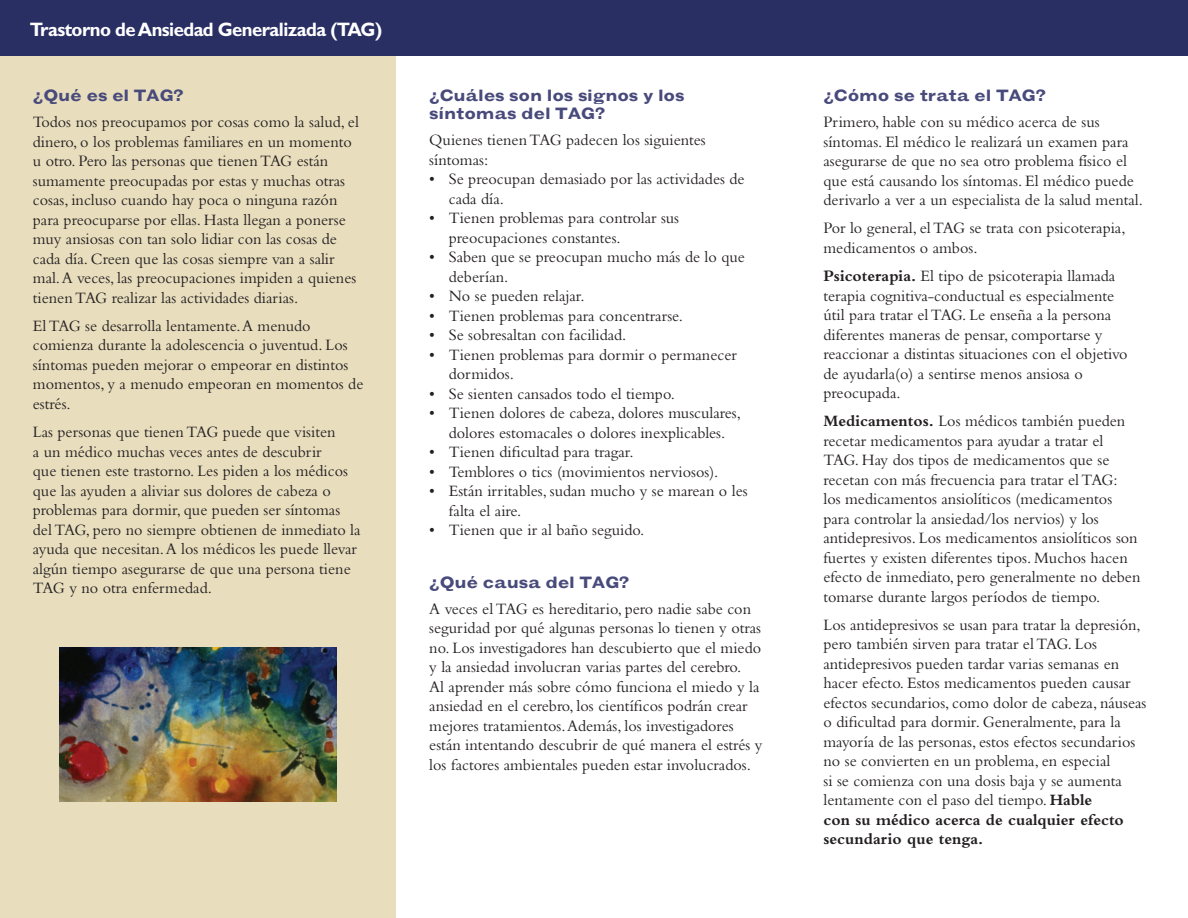
<style>
.page{position:relative;width:1188px;height:918px;background:#fff}
.page>*{position:absolute;margin:0;border:0;box-sizing:border-box;transform-origin:0 0}
.t1{font:700 19.5px "Gill Sans Std";letter-spacing:-.03em;color:#fff;scale:.95 1}
.t2{font:16.5px/19.5px "Bembo Std";color:#231f20}
.t3{font:700 expanded 16.5px/18px "Grotesque";letter-spacing:-.01em;color:#484a7b}
.s1{font-weight:700}
</style>
<div class="page">
<div style="left:0;top:50px;width:396px;height:868px;background:#e8ddbd"></div>
<div style="left:0;top:0;width:1188px;height:56px;background:#292e63"></div>
<img style="left:60px;top:648px;width:277px;height:154px">
<h1 class="t1" style="left:30px;top:18px;width:372px">Trastorno de Ansiedad Generalizada (TAG)</h1>
<h2 class="t3" style="left:33px;top:86px;width:153px">¿Qué es el TAG?</h2>
<p class="t2" style="left:33px;top:112px;width:328px">Todos nos preocupamos por cosas como la salud, el dinero, o los problemas familiares en un momento u otro. Pero las personas que tienen TAG están sumamente preocupadas por estas y muchas otras cosas, incluso cuando hay poca o ninguna razón para preocuparse por ellas. Hasta llegan a ponerse muy ansiosas con tan solo lidiar con las cosas de cada día. Creen que las cosas siempre van a salir mal.A veces, las preocupaciones impiden a quienes tienen TAG realizar las actividades diarias.</p>
<p class="t2" style="left:33px;top:316px;width:332px">El TAG se desarrolla lentamente.A menudo comienza durante la adolescencia o juventud. Los síntomas pueden mejorar o empeorar en distintos momentos, y a menudo empeoran en momentos de estrés.</p>
<p class="t2" style="left:33px;top:422px;width:329px">Las personas que tienen TAG puede que visiten<br>a un médico muchas veces antes de descubrir<br>que tienen este trastorno. Les piden a los médicos que las ayuden a aliviar sus dolores de cabeza o problemas para dormir, que pueden ser síntomas del TAG, pero no siempre obtienen de inmediato la ayuda que necesitan.A los médicos les puede llevar algún tiempo asegurarse de que una persona tiene TAG y no otra enfermedad.</p>
<h2 class="t3" style="left:429px;top:86px;width:257px">¿Cuáles son los signos y los síntomas del TAG?</h2>
<p class="t2" style="left:429px;top:130px;width:278px">Quienes tienen TAG padecen los siguientes síntomas:</p>
<p class="t2" style="left:449px;top:169px;width:297px">Se preocupan demasiado por las actividades de cada día.</p>
<p class="t2" style="left:449px;top:208px;width:232px">Tienen problemas para controlar sus preocupaciones constantes.</p>
<p class="t2" style="left:449px;top:247px;width:298px">Saben que se preocupan mucho más de lo que deberían.</p>
<p class="t2" style="left:449px;top:286px;width:138px">No se pueden relajar.</p>
<p class="t2" style="left:449px;top:306px;width:236px">Tienen problemas para concentrarse.</p>
<p class="t2" style="left:449px;top:325px;width:179px">Se sobresaltan con facilidad.</p>
<p class="t2" style="left:449px;top:345px;width:290px">Tienen problemas para dormir o permanecer dormidos.</p>
<p class="t2" style="left:449px;top:384px;width:228px">Se sienten cansados todo el tiempo.</p>
<p class="t2" style="left:449px;top:403px;width:294px">Tienen dolores de cabeza, dolores musculares, dolores estomacales o dolores inexplicables.</p>
<p class="t2" style="left:449px;top:442px;width:187px">Tienen dificultad para tragar.</p>
<p class="t2" style="left:449px;top:462px;width:271px">Temblores o tics (movimientos nerviosos).</p>
<p class="t2" style="left:449px;top:481px;width:300px">Están irritables, sudan mucho y se marean o les falta el aire.</p>
<p class="t2" style="left:449px;top:520px;width:197px">Tienen que ir al baño seguido.</p>
<h2 class="t3" style="left:429px;top:573px;width:202px">¿Qué causa del TAG?</h2>
<p class="t2" style="left:429px;top:599px;width:335px">A veces el TAG es hereditario, pero nadie sabe con seguridad por qué algunas personas lo tienen y otras no. Los investigadores han descubierto que el miedo y la ansiedad involucran varias partes del cerebro.<br>Al aprender más sobre cómo funciona el miedo y la ansiedad en el cerebro, los científicos podrán crear mejores tratamientos.Además, los investigadores están intentando descubrir de qué manera el estrés y los factores ambientales pueden estar involucrados.</p>
<p class="t2" style="left:429px;top:169px;width:7px">•</p>
<p class="t2" style="left:429px;top:208px;width:7px">•</p>
<p class="t2" style="left:429px;top:247px;width:7px">•</p>
<p class="t2" style="left:429px;top:286px;width:7px;text-align:justify">• • • •</p>
<p class="t2" style="left:429px;top:384px;width:7px">• •</p>
<p class="t2" style="left:429px;top:442px;width:7px;text-align:justify">• • •</p>
<p class="t2" style="left:429px;top:520px;width:7px">•</p>
<h2 class="t3" style="left:824px;top:86px;width:224px">¿Cómo se trata el TAG?</h2>
<p class="t2" style="left:824px;top:112px;width:321px">Primero, hable con su médico acerca de sus síntomas. El médico le realizará un examen para asegurarse de que no sea otro problema físico el que está causando los síntomas. El médico puede derivarlo a ver a un especialista de la salud mental.</p>
<p class="t2" style="left:824px;top:218px;width:304px">Por lo general, el TAG se trata con psicoterapia, medicamentos o ambos.</p>
<p class="t2" style="left:824px;top:266px;width:306px"><span class="s1">Psicoterapia.</span> El tipo de psicoterapia llamada terapia cognitiva-conductual es especialmente útil para tratar el TAG. Le enseña a la persona diferentes maneras de pensar, comportarse y reaccionar a distintas situaciones con el objetivo de ayudarla(o) a sentirse menos ansiosa o preocupada.</p>
<p class="t2" style="left:823px;top:411px;width:318px"><span class="s1">Medicamentos.</span> Los médicos también pueden recetar medicamentos para ayudar a tratar el TAG. Hay dos tipos de medicamentos que se recetan con más frecuencia para tratar el TAG:<br>los medicamentos ansiolíticos (medicamentos para controlar la ansiedad/los nervios) y los antidepresivos. Los medicamentos ansiolíticos son fuertes y existen diferentes tipos. Muchos hacen efecto de inmediato, pero generalmente no deben tomarse durante largos períodos de tiempo.</p>
<p class="t2" style="left:823px;top:615px;width:325px">Los antidepresivos se usan para tratar la depresión, pero también sirven para tratar el TAG. Los antidepresivos pueden tardar varias semanas en hacer efecto. Estos medicamentos pueden causar efectos secundarios, como dolor de cabeza, náuseas o dificultad para dormir. Generalmente, para la mayoría de las personas, estos efectos secundarios no se convierten en un problema, en especial<br>si se comienza con una dosis baja y se aumenta lentamente con el paso del tiempo. <span class="s1">Hable<br>con su médico acerca de cualquier efecto secundario que tenga.</span></p>
</div>
